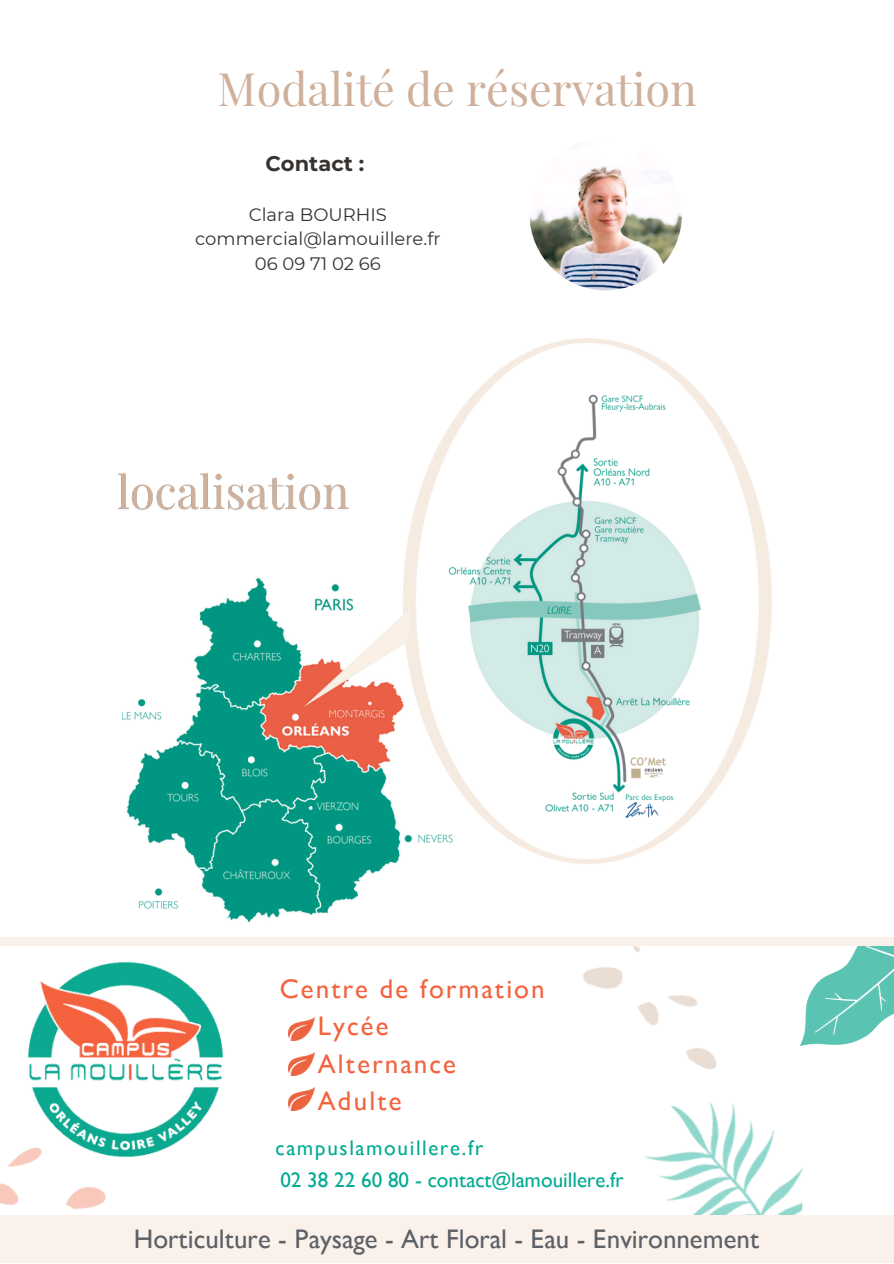
<style>
.page{position:relative;width:894px;height:1264px;background:#fff}
.page>*{position:absolute;margin:0;border:0;box-sizing:border-box;transform-origin:0 0}
.t1{font:45px "Playfair Display";color:#cfb09b}
.t2{font:26.85px "Gill Sans Nova";color:#5d6067}
.t3{font:26.85px/37.5px "Gill Sans Nova";letter-spacing:.075em;color:#f4633f}
.t4{font:21.15px "Gill Sans Nova";letter-spacing:.075em;color:#01aa92}
.t5{font:21px "Gill Sans Nova";color:#01aa92}
.t6{font:700 21px "Montserrat";color:#373330}
.t7{font:18px "Montserrat";color:#373330}
</style>
<div class="page">
<img style="left:529px;top:138px;width:152px;height:152px;border-radius:50%">
<img style="left:122px;top:339px;width:649px;height:584px">
<img style="left:118px;top:460px;width:236px;height:61px">
<img style="left:644px;top:1103px;width:160px;height:112px">
<div style="left:0;top:1215px;width:893px;height:47px;background:#faf2ea"></div>
<img style="left:288px;top:1017px;width:27px;height:23px">
<img style="left:288px;top:1052px;width:27px;height:23px">
<img style="left:288px;top:1087px;width:27px;height:23px">
<img style="left:800px;top:945px;width:93px;height:100px">
<img style="left:580px;top:945px;width:164px;height:125px">
<img style="left:0;top:1157px;width:105px;height:53px">
<img style="left:17px;top:961px;width:207px;height:206px">
<div style="left:0;top:937px;width:893px;height:8px;background:#faf2ea"></div>
<h3 class="t1" style="left:217px;top:57px;width:481px">Modalité de réservation</h3>
<p class="t6" style="left:265px;top:151px;width:100px">Contact :</p>
<p class="t7" style="left:249px;top:203px;width:140px">Clara BOURHIS</p>
<p class="t7" style="left:195px;top:228px;width:247px">commercial@lamouillere.fr</p>
<p class="t7" style="left:255px;top:253px;width:127px">06 09 71 02 66</p>
<p class="t3" style="left:318px;top:969px;width:228px;text-indent:-38px">Centre de formation<br>Lycée<br>Alternance<br>Adulte</p>
<p class="t4" style="left:275px;top:1133px;width:209px">campuslamouillere.fr</p>
<p class="t5" style="left:280px;top:1166px;width:345px">02 38 22 60 80 - contact@lamouillere.fr</p>
<p class="t2" style="left:134px;top:1221px;width:626px">Horticulture - Paysage - Art Floral - Eau - Environnement</p>
</div>
